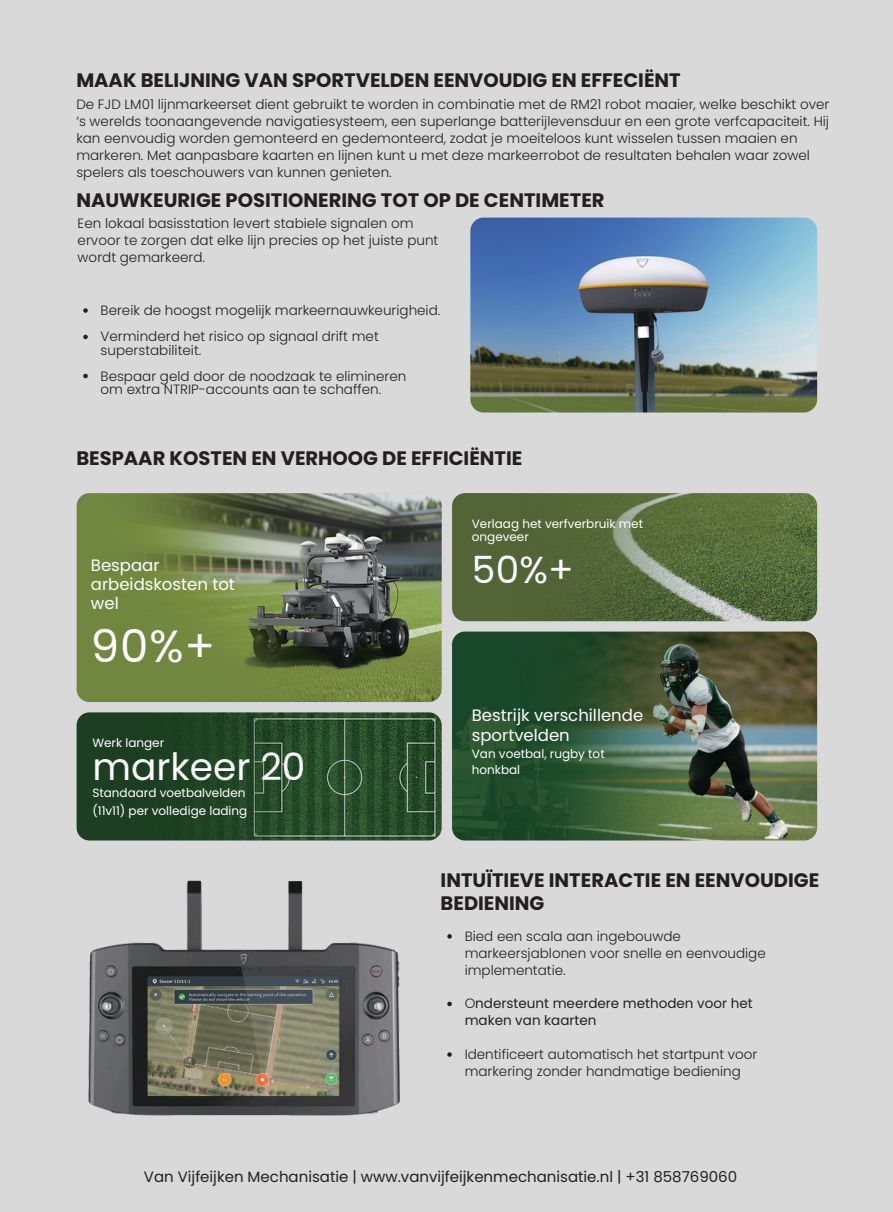
<style>
.page{position:relative;width:893px;height:1212px;background:#fff}
.page>*{position:absolute;margin:0;border:0;box-sizing:border-box;transform-origin:0 0}
.t1{font:45px "Poppins";color:#fff}
.t2{font:37.5px "Poppins";color:#fff}
.t3{font:700 19.5px/22.5px "Poppins";color:#231f20}
.t4{font:16.5px/19.2px "Poppins";color:#fff}
.t5{font:15px "Poppins";color:#231f20}
.t6{font:300 13.5px/16.8px "Poppins";color:#231f20}
.t7{font:13.5px/16.8px "Poppins";color:#231f20}
.t8{font:12px/15.8px "Poppins";color:#fff}
.s1{font-weight:300}
</style>
<div class="page">
<div style="left:0;top:0;width:892px;height:1212px;background:#d9d9d9"></div>
<img style="left:77px;top:493px;width:364px;height:209px;border-radius:13px">
<img style="left:77px;top:712px;width:364px;height:128px;border-radius:13px">
<img style="left:452px;top:631px;width:364px;height:209px;border-radius:13px">
<img style="left:452px;top:493px;width:364px;height:128px;border-radius:13px">
<img style="left:88px;top:880px;width:364px;height:236px">
<img style="left:470px;top:218px;width:346px;height:194px;border-radius:13px">
<svg style="left:83px;top:308px;width:5px;height:5px"></svg>
<svg style="left:83px;top:335px;width:5px;height:4px"></svg>
<svg style="left:83px;top:374px;width:5px;height:4px"></svg>
<svg style="left:447px;top:934px;width:4px;height:4px"></svg>
<svg style="left:447px;top:1001px;width:4px;height:5px"></svg>
<svg style="left:447px;top:1052px;width:4px;height:4px"></svg>
<p class="t3" style="left:76px;top:68px;width:605px">MAAK BELIJNING VAN SPORTVELDEN EENVOUDIG EN EFFECIËNT</p>
<h1 class="t6" style="left:76px;top:96px;width:754px">De FJD LM01 lijnmarkeerset dient gebruikt te worden in combinatie met de RM21 robot maaier, welke beschikt over ‘s werelds toonaangevende navigatiesysteem, een superlange batterijlevensduur en een grote verfcapaciteit. Hij kan eenvoudig worden gemonteerd en gedemonteerd, zodat je moeiteloos kunt wisselen tussen maaien en markeren. Met aanpasbare kaarten en lijnen kunt u met deze markeerrobot de resultaten behalen waar zowel spelers als toeschouwers van kunnen genieten.</h1>
<p class="t3" style="left:76px;top:189px;width:529px">NAUWKEURIGE POSITIONERING TOT OP DE CENTIMETER</p>
<p class="t6" style="left:78px;top:215px;width:362px">Een lokaal basisstation levert stabiele signalen om ervoor te zorgen dat elke lijn precies op het juiste punt wordt gemarkeerd.</p>
<p class="t6" style="left:101px;top:302px;width:341px">Bereik de hoogst mogelijk markeernauwkeurigheid.</p>
<h2 class="t6" style="left:101px;top:330px;width:279px;line-height:13.5px">Verminderd het risico op signaal drift met superstabiliteit.</h2>
<p class="t6" style="left:101px;top:369px;width:307px;line-height:13.5px">Bespaar geld door de noodzaak te elimineren om extra NTRIP-accounts aan te schaffen.</p>
<p class="t3" style="left:76px;top:447px;width:447px">BESPAAR KOSTEN EN VERHOOG DE EFFICIËNTIE</p>
<p class="t4" style="left:91px;top:556px;width:145px">Bespaar arbeidskosten tot wel</p>
<p class="t1" style="left:91px;top:615px;width:126px">90%+</p>
<p class="t8" style="left:92px;top:735px;width:73px">Werk langer</p>
<h2 class="t2" style="left:92px;top:740px;width:214px">markeer 20</h2>
<p class="t8" style="left:92px;top:783px;width:156px;line-height:18px">Standaard voetbalvelden (11v11) per volledige lading</p>
<p class="t8" style="left:471px;top:517px;width:173px;line-height:13.5px">Verlaag het verfverbruik met ongeveer</p>
<p class="t2" style="left:471px;top:543px;width:103px">50%+</p>
<h3 class="t4" style="left:471px;top:704px;width:173px;line-height:20.2px">Bestrijk verschillende sportvelden</h3>
<h3 class="t8" style="left:471px;top:745px;width:134px">Van voetbal, rugby tot honkbal</h3>
<p class="t3" style="left:440px;top:869px;width:380px">INTUÏTIEVE INTERACTIE EN EENVOUDIGE<br>BEDIENING</p>
<h3 class="t6" style="left:464px;top:927px;width:302px">Bied een scala aan ingebouwde markeersjablonen voor snelle en eenvoudige implementatie.</h3>
<p class="t7" style="left:464px;top:995px;width:289px"><span class="s1">O</span>ndersteunt meerdere methoden voor het maken van kaarten</p>
<p class="t6" style="left:464px;top:1046px;width:294px">Identificeert automatisch het startpunt voor markering zonder handmatige bediening</p>
<h3 class="t5" style="left:144px;top:1165px;width:594px">Van Vijfeijken Mechanisatie | www.vanvijfeijkenmechanisatie.nl | +31 858769060</h3>
</div>
